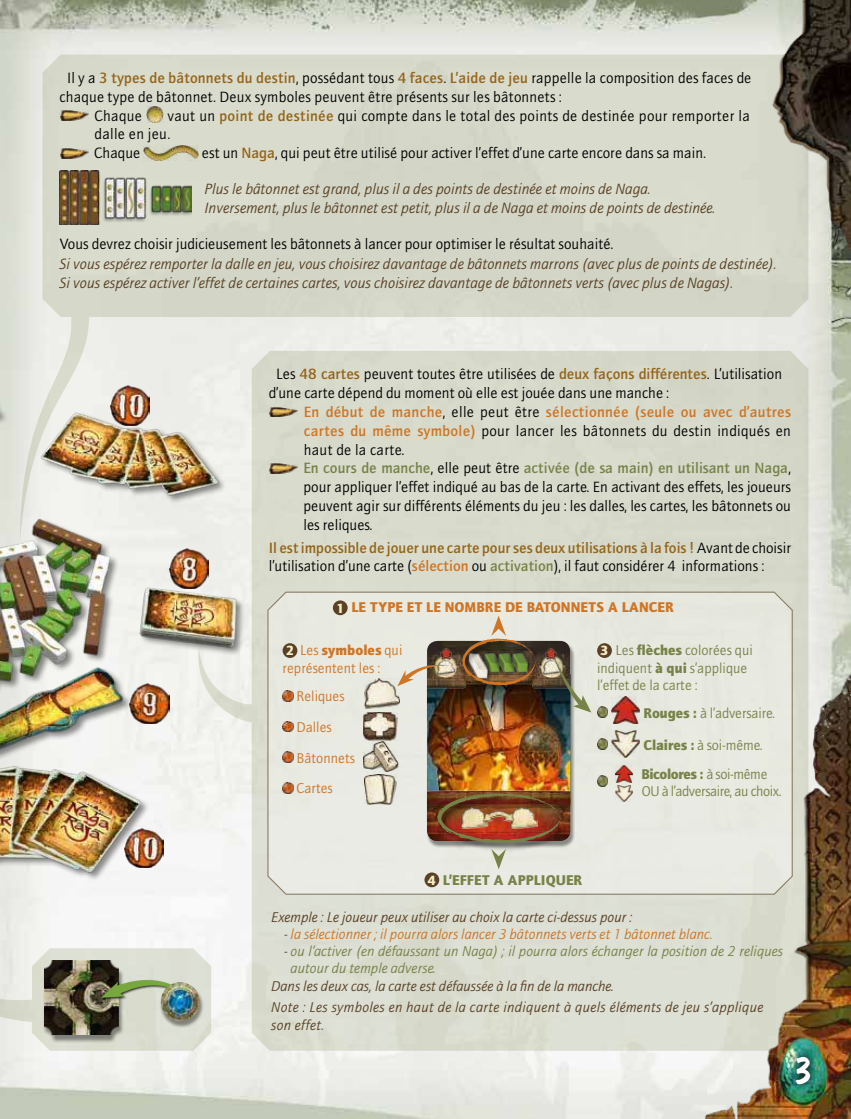
<style>
.page{position:relative;width:851px;height:1119px;background:#fff}
.page>*{position:absolute;margin:0;border:0;box-sizing:border-box;transform-origin:0 0}
.t1{font:42px "Dom Casual BT";color:#fff}
.t2{font:15px/18.8px "AT Quay Sans";color:#000}
.t3{font:italic 15px/18.8px "AT Quay Sans";color:#5a4126}
.t4{font:15px/18.8px "AT Quay Sans";letter-spacing:.02em;color:#000}
.t5{font:italic 14.25px/21.5px "AT Quay Sans";letter-spacing:.02em;color:#5a4126}
.t6{font:14.25px/17.2px "AT Quay Sans";color:#778249}
.t7{font:italic 14.25px/17.2px "AT Quay Sans";color:#778249}
.t8{font:italic 14.25px "AT Quay Sans";color:#ce7526}
.t9{font:14.25px/30.8px "AT Quay Sans";color:#ce7526}
.t10{font:italic 14.25px "AT Quay Sans";color:#5a4126}
.t11{font:900 14.25px "AT Quay Sans";color:#ce7526}
.t12{font:14.25px "AT Quay Sans";letter-spacing:-.03em;color:#778249}
.t13{font:900 14.25px "AT Quay Sans";color:#778249}
.s1{font-weight:500;color:#956418}
.s2{font-weight:500;color:#ce7526}
.s3{font-weight:500;color:#778249}
.s4{font-size:13.5px;color:#f6edc5}
.s5{font-weight:900;font-size:13.5px;color:#f6edc5}
.s6{font-weight:900}
.s7{color:#5a4126}
</style>
<div class="page">
<img style="left:0;top:0;width:850px;height:1118px">
<svg style="left:789px;top:1049px;width:28px;height:41px"></svg>
<p class="t2" style="left:67px;top:69px;width:685px">Il y a <span class="s1">3 types de bâtonnets du destin</span>, possédant tous <span class="s1">4 faces</span>. <span class="s1">L’aide de jeu</span> rappelle la composition des faces de</p>
<p class="t2" style="left:60px;top:87px;width:504px">chaque type de bâtonnet. Deux symboles peuvent être présents sur les bâtonnets :</p>
<p class="t2" style="left:94px;top:106px;width:49px">Chaque</p>
<p class="t4" style="left:94px;top:106px;width:657px;text-indent:73px">vaut un <span class="s1">point de destinée</span> qui compte dans le total des points de destinée pour remporter la dalle en jeu.<br>Chaque</p>
<p class="t2" style="left:202px;top:144px;width:505px">est un <span class="s1">Naga</span>, qui peut être utilisé pour activer l’effet d’une carte encore dans sa main.</p>
<p class="t3" style="left:204px;top:179px;width:512px">Plus le bâtonnet est grand, plus il a des points de destinée et moins de Naga.<br>Inversement, plus le bâtonnet est petit, plus il a de Naga et moins de points de destinée.</p>
<p class="t2" style="left:60px;top:234px;width:555px">Vous devrez choisir judicieusement les bâtonnets à lancer pour optimiser le résultat souhaité.</p>
<p class="t3" style="left:60px;top:255px;width:718px">Si vous espérez remporter la dalle en jeu, vous choisirez davantage de bâtonnets marrons (avec plus de points de destinée).<br>Si vous espérez activer l’effet de certaines cartes, vous choisirez davantage de bâtonnets verts (avec plus de Nagas).</p>
<p class="t2" style="left:269px;top:365px;width:515px;text-indent:8px">Les <span class="s1">48 cartes</span> peuvent toutes être utilisées de <span class="s1">deux façons différentes</span>. L’utilisation d’une carte dépend du moment où elle est jouée dans une manche :</p>
<p class="t2" style="left:303px;top:402px;width:489px"><span class="s2">En début de manche</span>, elle peut être <span class="s2">sélectionnée (seule ou avec d’autres cartes du même symbole)</span> pour lancer les bâtonnets du destin indiqués en haut de la carte.<br><span class="s3">En cours de manche</span>, elle peut être <span class="s3">activée (de sa main) en utilisant un Naga</span>, pour appliquer l’effet indiqué au bas de la carte. En activant des effets, les joueurs peuvent agir sur différents éléments du jeu : les dalles, les cartes, les bâtonnets ou les reliques.</p>
<p class="t2" style="left:269px;top:538px;width:524px"><span class="s1">Il est impossible de jouer une carte pour ses deux utilisations à la fois !</span> Avant de choisir l’utilisation d’une carte (<span class="s2">sélection</span> ou <span class="s3">activation</span>), il faut considérer 4 informations :</p>
<p class="t11" style="left:336px;top:599px;width:339px"><span class="s4">1</span> LE TYPE ET LE NOMBRE DE BATONNETS A LANCER</p>
<p class="t9" style="left:282px;top:641px;width:121px;line-height:17.2px"><span class="s5">2</span> Les <span class="s6">symboles</span> qui représentent les :</p>
<p class="t9" style="left:296px;top:680px;width:60px">Reliques<br>Dalles<br>Bâtonnets<br>Cartes</p>
<p class="t6" style="left:597px;top:641px;width:157px"><span class="s5">3</span> Les <span class="s6">flèches</span> colorées qui indiquent <span class="s6">à qui</span> s’applique l’effet de la carte :</p>
<p class="t6" style="left:643px;top:704px;width:133px"><span class="s6">Rouges :</span> à l’adversaire.</p>
<p class="t6" style="left:641px;top:730px;width:128px;line-height:29.1px"><span class="s6">Claires :</span> à soi-même.<br><span class="s6">Bicolores :</span> à soi-même</p>
<p class="t12" style="left:641px;top:783px;width:141px">OU à l’adversaire, au choix.</p>
<p class="t13" style="left:427px;top:870px;width:156px"><span class="s4">4</span> L’EFFET A APPLIQUER</p>
<p class="t10" style="left:271px;top:908px;width:362px">Exemple : Le joueur peux utiliser au choix la carte ci-dessus pour :</p>
<p class="t8" style="left:284px;top:925px;width:430px"><span class="s7">-</span> la sélectionner ; il pourra alors lancer 3 bâtonnets verts et 1 bâtonnet blanc.</p>
<p class="t7" style="left:290px;top:942px;width:494px;text-indent:-7px"><span class="s7">-</span> ou l’activer (en défaussant un Naga) ; il pourra alors échanger la position de 2 reliques autour du temple adverse.</p>
<p class="t5" style="left:271px;top:974px;width:494px">Dans les deux cas, la carte est défaussée à la fin de la manche.<br>Note : Les symboles en haut de la carte indiquent à quels éléments de jeu s’applique</p>
<p class="t5" style="left:271px;top:1013px;width:55px">son effet.</p>
<h1 class="t1" style="left:794px;top:1043px;width:19px">3</h1>
</div>
